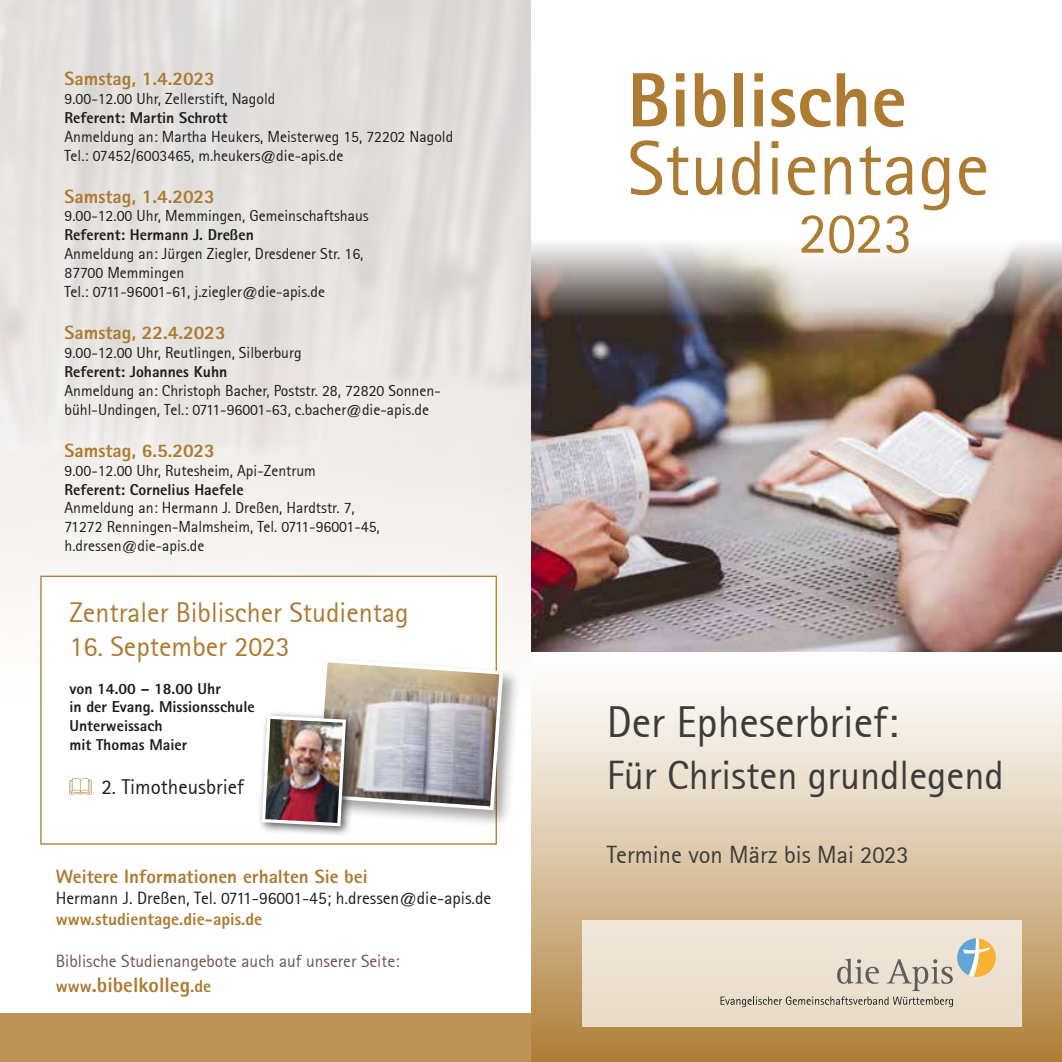
<style>
.page{position:relative;width:1062px;height:1062px;background:#fff}
.page>*{position:absolute;margin:0;border:0;box-sizing:border-box;transform-origin:0 0}
.t1{font:77px "Agfa Rotis Sans Serif";color:#ad7b32}
.t2{font:800 77px "Rotis Sans Serif Pro";color:#ad7b32}
.t3{font:57.75px "Agfa Rotis Sans Serif";color:#ad7b32}
.t4{font:43.75px "Agfa Rotis Sans Serif";color:#3c3c3b}
.t5{font:40.25px "Agfa Rotis Sans Serif";color:#3c3c3b}
.t6{font:28px "Agfa Rotis Sans Serif";color:#ad7b32}
.t7{font:24.5px "Agfa Rotis Sans Serif";color:#3c3c3b}
.t8{font:800 21px "Rotis Sans Serif Pro";color:#ad7b32}
.t9{font:21px "Agfa Rotis Sans Serif";color:#1d1d1b}
.t10{font:800 19.25px "Rotis Sans Serif Pro";color:#ad7b32}
.t11{font:17.5px "Agfa Rotis Sans Serif";color:#1d1d1b}
.t12{font:17.5px "Agfa Rotis Sans Serif";color:#6c584d}
.t13{font:800 17.5px "Rotis Sans Serif Pro";color:#ad7b32}
.t14{font:15.75px/18.9px "Agfa Rotis Sans Serif";color:#1d1d1b}
.t15{font:800 15.75px/18.9px "Rotis Sans Serif Pro";color:#1d1d1b}
.s1{font-size:17.5px}
</style>
<div class="page">
<div style="left:0;top:1013px;width:531px;height:49px;background:#bd9357"></div>
<div style="left:40px;top:575px;width:457px;height:269px;background:#fff;border:1px solid #ad7b32"></div>
<div style="left:312px;top:656px;width:209px;height:171px;background:#1d1d1b;opacity:.4"></div>
<img style="left:531px;top:243px;width:531px;height:407px">
<div style="left:531px;top:650px;width:531px;height:412px;background:linear-gradient(to bottom,#fff,#b28440)"></div>
<div style="left:582px;top:920px;width:439px;height:106px;background:#ece1d1"></div>
<div style="left:957px;top:938px;width:38px;height:39px;background:#f9b234;border-radius:50%"></div>
<svg style="left:720px;top:938px;width:269px;height:69px"></svg>
<svg style="left:69px;top:778px;width:22px;height:16px"></svg>
<div style="left:257px;top:710px;width:100px;height:127px;background:#1d1d1b;opacity:.75"></div>
<img style="left:260px;top:657px;width:245px;height:171px">
<p class="t10" style="left:64px;top:66px;width:152px">Samstag, 1.4.2023</p>
<p class="t14" style="left:64px;top:89px;width:212px">9.00-12.00 Uhr, Zellerstift, Nagold</p>
<p class="t15" style="left:64px;top:108px;width:165px">Referent: Martin Schrott</p>
<p class="t14" style="left:64px;top:127px;width:390px">Anmeldung an: Martha Heukers, Meisterweg 15, 72202 Nagold<br>Tel.: 07452/6003465, m.heukers@die-apis.de</p>
<p class="t10" style="left:64px;top:184px;width:152px">Samstag, 1.4.2023</p>
<p class="t14" style="left:64px;top:206px;width:306px">9.00-12.00 Uhr, Memmingen, Gemeinschaftshaus</p>
<p class="t15" style="left:64px;top:225px;width:191px">Referent: Hermann J. Dreßen</p>
<p class="t14" style="left:64px;top:244px;width:300px">Anmeldung an: Jürgen Ziegler, Dresdener Str. 16,<br>87700 Memmingen<br>Tel.: 0711-96001-61, j.ziegler@die-apis.de</p>
<p class="t10" style="left:64px;top:320px;width:163px">Samstag, 22.4.2023</p>
<p class="t14" style="left:64px;top:343px;width:239px">9.00-12.00 Uhr, Reutlingen, Silberburg</p>
<p class="t15" style="left:64px;top:362px;width:164px">Referent: Johannes Kuhn</p>
<p class="t14" style="left:64px;top:381px;width:378px">Anmeldung an: Christoph Bacher, Poststr. 28, 72820 Sonnen&shy;bühl-Undingen, Tel.: 0711-96001-63, c.bacher@die-apis.de</p>
<p class="t10" style="left:64px;top:438px;width:152px">Samstag, 6.5.2023</p>
<p class="t14" style="left:64px;top:461px;width:253px">9.00-12.00 Uhr, Rutesheim, Api-Zentrum</p>
<p class="t15" style="left:64px;top:480px;width:181px">Referent: Cornelius Haefele</p>
<p class="t14" style="left:64px;top:498px;width:317px">Anmeldung an: Hermann J. Dreßen, Hardtstr. 7,<br>71272 Renningen-Malmsheim, Tel. 0711-96001-45, h.dressen@die-apis.de</p>
<h3 class="t6" style="left:69px;top:596px;width:340px">Zentraler Biblischer Studientag</h3>
<h3 class="t6" style="left:69px;top:629px;width:222px">16. September 2023</h3>
<p class="t15" style="left:69px;top:678px;width:187px">von 14.00 – 18.00 Uhr<br>in der Evang. Missionsschule<br>Unterweissach<br>mit Thomas Maier</p>
<h3 class="t9" style="left:101px;top:775px;width:144px">2. Timotheusbrief</h3>
<p class="t10" style="left:56px;top:864px;width:313px">Weitere Informationen erhalten Sie bei</p>
<p class="t11" style="left:56px;top:887px;width:437px">Hermann J. Dreßen, Tel. 0711-96001-45; h.dressen@die-apis.de</p>
<p class="t13" style="left:56px;top:908px;width:208px">www.studientage.die-apis.de</p>
<p class="t12" style="left:56px;top:950px;width:345px">Biblische Studienangebote auch auf unserer Seite:</p>
<h3 class="t8" style="left:56px;top:971px;width:157px"><span class="s1">www</span>.bibelkolleg<span class="s1">.de</span></h3>
<h1 class="t2" style="left:627px;top:51px;width:281px">Biblische</h1>
<h1 class="t1" style="left:627px;top:123px;width:363px">Studientage</h1>
<h2 class="t3" style="left:798px;top:199px;width:116px">2023</h2>
<h3 class="t4" style="left:606px;top:696px;width:293px">Der Epheserbrief:</h3>
<h3 class="t5" style="left:606px;top:752px;width:399px">Für Christen grundlegend</h3>
<h3 class="t7" style="left:606px;top:840px;width:304px">Termine von März bis Mai 2023</h3>
</div>
